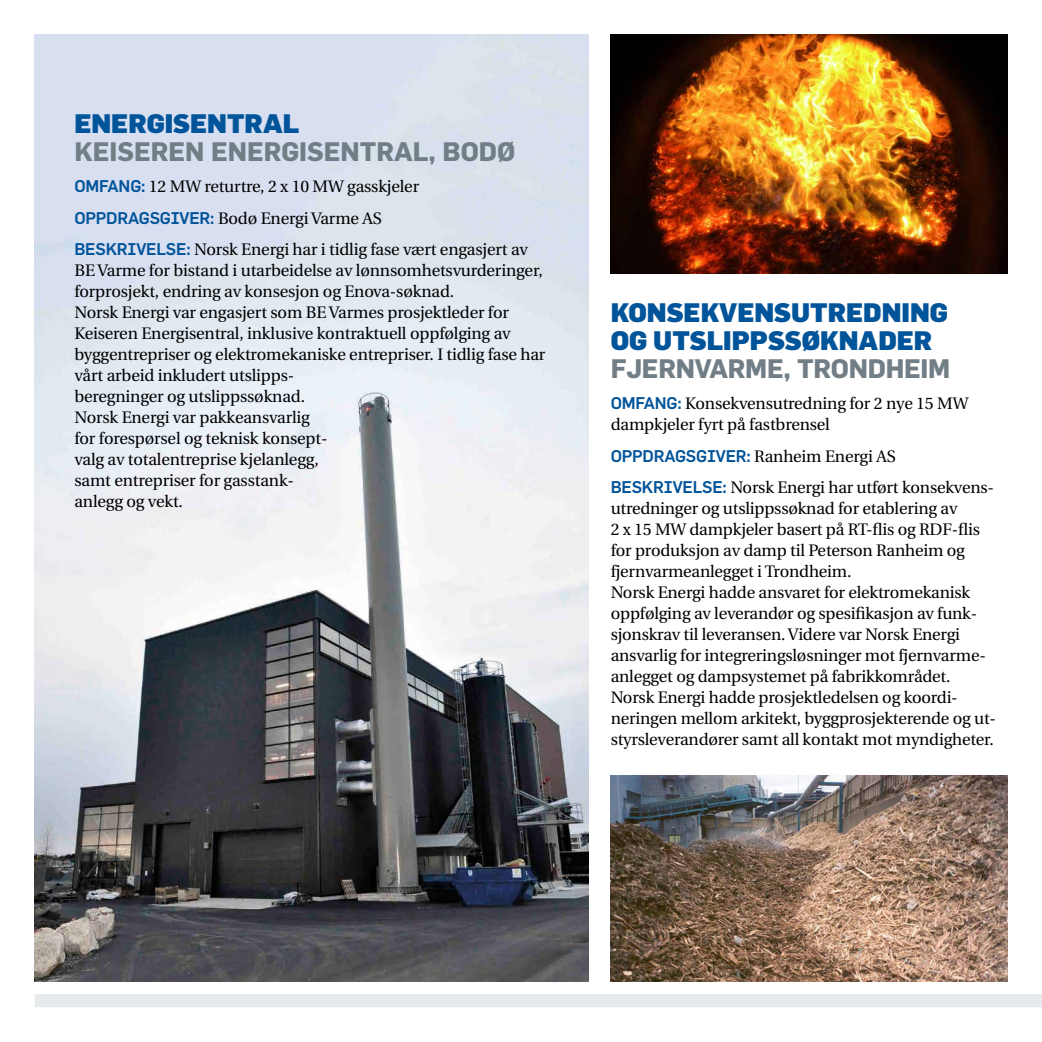
<style>
.page{position:relative;width:1042px;height:1042px;background:#fff}
.page>*{position:absolute;margin:0;border:0;box-sizing:border-box;transform-origin:0 0}
.t1{font:900 26.25px/28px "Flama";color:#00549a}
.t2{font:700 26.25px "Flama";color:#717e86}
.t3{font:16.62px/21px "Utopia";letter-spacing:-.01em;color:#000}
.s1{font-family:"Flama";font-weight:500;color:#00549a}
</style>
<div class="page">
<div style="left:35px;top:994px;width:1007px;height:13px;background:#e7eaec"></div>
<img style="left:35px;top:35px;width:553px;height:947px">
<img style="left:611px;top:775px;width:396px;height:207px">
<img style="left:610px;top:35px;width:397px;height:239px">
<h1 class="t1" style="left:74px;top:109px;width:226px">ENERGISENTRAL</h1>
<h1 class="t2" style="left:74px;top:136px;width:442px">KEISEREN ENERGISENTRAL, BODØ</h1>
<p class="t3" style="left:74px;top:171px;width:455px;line-height:31.5px"><span class="s1">OMFANG:</span> 12 MW returtre, 2 x 10 MW gasskjeler<br><span class="s1">OPPDRAGSGIVER:</span> Bodø Energi Varme AS<br><span class="s1">BESKRIVELSE:</span> Norsk Energi har i tidlig fase vært engasjert av</p>
<p class="t3" style="left:74px;top:260px;width:472px">BE Varme for bistand i utarbeidelse av lønnsomhetsvurderinger, forprosjekt, endring av konsesjon og Enova-søknad.<br>Norsk Energi var engasjert som BE Varmes prosjektleder for Keiseren Energisentral, inklusive kontraktuell oppfølging av byggentrepriser og elektromekaniske entrepriser. I tidlig fase har vårt arbeid inkludert utslipps-<br>beregninger og utslippssøknad.<br>Norsk Energi var pakkeansvarlig<br>for forespørsel og teknisk konsept-<br>valg av totalentreprise kjelanlegg,<br>samt entrepriser for gasstank-<br>anlegg og vekt.</p>
<h1 class="t1" style="left:611px;top:298px;width:338px">KONSEKVENSUTREDNING<br>OG UTSLIPPSSØKNADER</h1>
<h1 class="t2" style="left:611px;top:352px;width:341px">FJERNVARME, TRONDHEIM</h1>
<p class="t3" style="left:611px;top:393px;width:359px"><span class="s1">OMFANG:</span> Konsekvensutredning for 2 nye 15 MW dampkjeler fyrt på fastbrensel</p>
<p class="t3" style="left:611px;top:441px;width:385px;line-height:31.5px"><span class="s1">OPPDRAGSGIVER:</span> Ranheim Energi AS<br><span class="s1">BESKRIVELSE:</span> Norsk Energi har utført konsekvens-</p>
<p class="t3" style="left:611px;top:498px;width:387px">utredninger og utslippssøknad for etablering av<br>2 x 15 MW dampkjeler basert på RT-flis og RDF-flis for produksjon av damp til Peterson Ranheim og fjernvarmeanlegget i Trondheim.<br>Norsk Energi hadde ansvaret for elektromekanisk oppfølging av leverandør og spesifikasjon av funk&shy;sjonskrav til leveransen. Videre var Norsk Energi ansvarlig for integreringsløsninger mot fjernvarme&shy;anlegget og dampsystemet på fabrikkområdet.<br>Norsk Energi hadde prosjektledelsen og koordi&shy;neringen mellom arkitekt, byggprosjekterende og ut&shy;styrsleverandører samt all kontakt mot myndigheter.</p>
</div>
